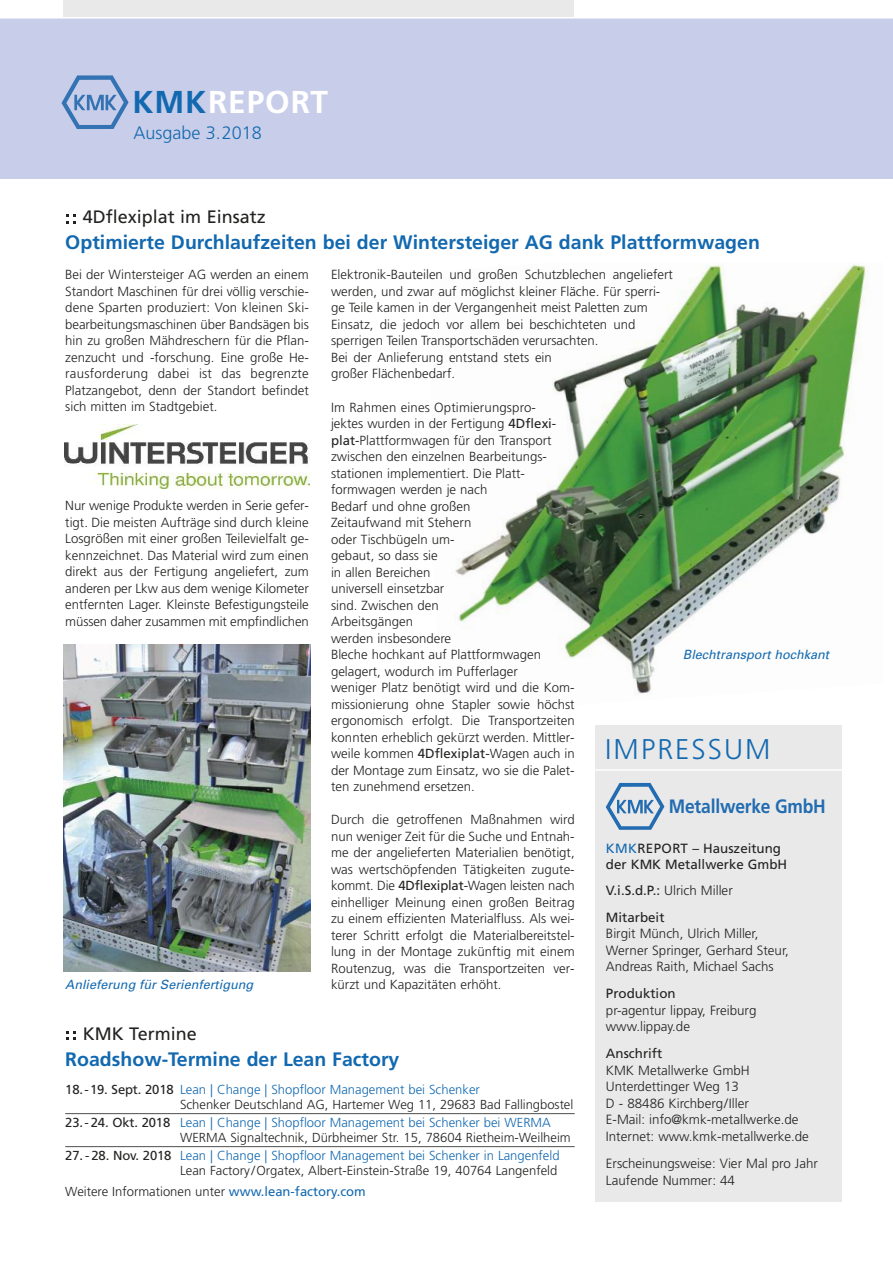
<style>
.page{position:relative;width:893px;height:1263px;background:#fff}
.page>*{position:absolute;margin:0;border:0;box-sizing:border-box;transform-origin:0 0}
.t1{font:700 31.65px "Frutiger";letter-spacing:.03em;color:#fff}
.t2{font:300 28.5px "Frutiger";letter-spacing:.07em;color:#1369b0}
.t3{font:700 19.5px "Frutiger";color:#1369b0}
.t4{font:700 19.35px "Frutiger";letter-spacing:-.01em;color:#226cb1;scale:.9 1}
.t5{font:18px "Frutiger";color:#222221}
.t6{font:300 18px "Frutiger";color:#1369b0}
.t7{font:300 13.35px/16.5px "Frutiger";color:#222221}
.t8{font:13.35px/16.5px "Frutiger";color:#222221}
.t9{font:300 13.2px/16.5px "Frutiger";color:#222221;text-align:justify}
.t10{font:300 13.05px/15.8px "Frutiger";color:#222221}
.t11{font:italic 12.75px "Univers";color:#1369b0}
.s1{color:#1369b0}
.s2{font-weight:400}
.s3{font-weight:300}
.s4{font-weight:400;color:#1369b0}
</style>
<div class="page">
<img style="left:455px;top:265px;width:412px;height:429px">
<div style="left:0;top:19px;width:893px;height:160px;background:#c8cee9"></div>
<div style="left:64px;top:0;width:510px;height:18px;background:#e9e9e9"></div>
<hr style="left:0;top:17px;width:893px;height:2px;background:#fff">
<svg style="left:61px;top:75px;width:68px;height:54px"></svg>
<svg style="left:67px;top:214px;width:9px;height:9px"></svg>
<div style="left:595px;top:725px;width:247px;height:476px;background:#e9e9e9"></div>
<hr style="left:595px;top:769px;width:251px;height:2px;background:#fff">
<svg style="left:606px;top:783px;width:58px;height:47px"></svg>
<svg style="left:67px;top:1031px;width:9px;height:9px"></svg>
<hr style="left:65px;top:1113px;width:510px;height:1px;background:#4f4f4e">
<hr style="left:65px;top:1146px;width:510px;height:1px;background:#4f4f4e">
<img style="left:65px;top:425px;width:244px;height:64px">
<img style="left:64px;top:644px;width:246px;height:327px">
<h1 class="t1" style="left:133px;top:90px;width:197px"><span class="s1">KMK</span>REPORT</h1>
<h3 class="t6" style="left:133px;top:125px;width:130px">Ausgabe 3.2018</h3>
<h3 class="t5" style="left:83px;top:210px;width:185px">4Dflexiplat im Einsatz</h3>
<h3 class="t3" style="left:65px;top:234px;width:696px">Optimierte Durchlaufzeiten bei der Wintersteiger AG dank Plattformwagen</h3>
<p class="t9" style="left:65px;top:267px;width:245px">Bei der Wintersteiger AG werden an einem Standort Maschinen für drei völlig verschie&shy;dene Sparten produziert: Von kleinen Ski&shy;bearbeitungsmaschinen über Bandsägen bis hin zu großen Mähdreschern für die Pflan&shy;zenzucht und -forschung. Eine große He&shy;rausforderung dabei ist das begrenzte Platzangebot, denn der Standort befindet sich mitten im Stadtgebiet.</p>
<p class="t9" style="left:331px;top:267px;width:343px;text-align:left">Elektronik-Bauteilen und großen Schutzblechen angeliefert werden, und zwar auf möglichst kleiner Fläche. Für sperri&shy;ge Teile kamen in der Vergangenheit meist Paletten zum Einsatz, die jedoch vor allem bei beschichteten und sperrigen Teilen Transportschäden verursachten.<br>Bei der Anlieferung entstand stets ein<br>großer Flächenbedarf.</p>
<p class="t9" style="left:331px;top:400px;width:245px;text-align:left">Im Rahmen eines Optimierungspro-<br>jektes wurden in der Fertigung <span class="s2">4Dflexi&shy;plat-</span>Plattformwagen für den Transport zwischen den einzelnen Bearbeitungs&shy;stationen implementiert. Die Platt&shy;formwagen werden je nach<br>Bedarf und ohne großen<br>Zeitaufwand mit Stehern<br>oder Tischbügeln um-<br>gebaut, so dass sie<br>in allen Bereichen<br>universell einsetzbar<br>sind. Zwischen den<br>Arbeitsgängen<br>werden insbesondere<br>Bleche hochkant auf Plattformwagen gelagert, wodurch im Pufferlager<br>weniger Platz benötigt wird und die Kom&shy;missionierung ohne Stapler sowie höchst ergonomisch erfolgt. Die Transportzeiten konnten erheblich gekürzt werden. Mittler&shy;weile kommen <span class="s2">4Dflexiplat-</span>Wagen auch in der Montage zum Einsatz, wo sie die Palet&shy;ten zunehmend ersetzen.</p>
<p class="t9" style="left:331px;top:812px;width:245px">Durch die getroffenen Maßnahmen wird nun weniger Zeit für die Suche und Entnah&shy;me der angelieferten Materialien benötigt, was wertschöpfenden Tätigkeiten zugute&shy;kommt. Die <span class="s2">4Dflexiplat-</span>Wagen leisten nach einhelliger Meinung einen großen Beitrag zu einem effizienten Materialfluss. Als wei&shy;terer Schritt erfolgt die Materialbereitstel&shy;lung in der Montage zukünftig mit einem Routenzug, was die Transportzeiten ver&shy;kürzt und Kapazitäten erhöht.</p>
<p class="t9" style="left:65px;top:498px;width:245px">Nur wenige Produkte werden in Serie gefer&shy;tigt. Die meisten Aufträge sind durch kleine Losgrößen mit einer großen Teilevielfalt ge&shy;kennzeichnet. Das Material wird zum einen direkt aus der Fertigung angeliefert, zum anderen per Lkw aus dem wenige Kilometer entfernten Lager. Kleinste Befestigungsteile müssen daher zusammen mit empfindlichen</p>
<p class="t11" style="left:683px;top:650px;width:148px">Blechtransport hochkant</p>
<h2 class="t2" style="left:605px;top:737px;width:167px">IMPRESSUM</h2>
<h3 class="t4" style="left:669px;top:799px;width:176px">Metallwerke GmbH</h3>
<p class="t8" style="left:606px;top:841px;width:183px"><span class="s1">KMK</span>REPORT – Hauszeitung der KMK Metallwerke GmbH</p>
<p class="t8" style="left:606px;top:878px;width:128px;line-height:27px">V.i.S.d.P.: <span class="s3">Ulrich Miller<br></span>Mitarbeit</p>
<p class="t7" style="left:606px;top:926px;width:185px">Birgit Münch, Ulrich Miller,<br>Werner Springer, Gerhard Steur,<br>Andreas Raith, Michael Sachs</p>
<p class="t8" style="left:606px;top:986px;width:71px">Produktion</p>
<p class="t7" style="left:606px;top:1003px;width:152px">pr-agentur lippay, Freiburg www.lippay.de</p>
<p class="t8" style="left:606px;top:1046px;width:58px">Anschrift</p>
<p class="t7" style="left:606px;top:1063px;width:205px">KMK Metallwerke GmbH<br>Unterdettinger Weg 13<br>D - 88486 Kirchberg/Iller<br>E-Mail: info@kmk-metallwerke.de<br>Internet: www.kmk-metallwerke.de</p>
<p class="t7" style="left:606px;top:1156px;width:213px">Erscheinungsweise: Vier Mal pro Jahr<br>Laufende Nummer: 44</p>
<p class="t11" style="left:65px;top:980px;width:189px">Anlieferung für Serienfertigung</p>
<h3 class="t5" style="left:83px;top:1026px;width:116px">KMK Termine</h3>
<h3 class="t3" style="left:65px;top:1051px;width:336px">Roadshow-Termine der Lean Factory</h3>
<p class="t10" style="left:180px;top:1082px;width:395px;text-indent:-115px"><span class="s2">18.-19. Sept. 2018</span> <span class="s1">Lean | Change | Shopfloor Management bei Schenker<br></span>Schenker Deutschland AG, Hartemer Weg 11, 29683 Bad Fallingbostel</p>
<p class="t10" style="left:180px;top:1115px;width:392px;text-indent:-115px"><span class="s2">23.- 24. Okt. 2018</span> <span class="s1">Lean | Change | Shopfloor Management bei Schenker bei WERMA<br></span>WERMA Signaltechnik, Dürbheimer Str. 15, 78604 Rietheim-Weilheim</p>
<p class="t10" style="left:65px;top:1148px;width:496px;text-align:right"><span class="s2">27. - 28. Nov. 2018</span> <span class="s1">Lean | Change | Shopfloor Management bei Schenker in Langenfeld<br></span>Lean Factory /Orgatex, Albert-Einstein-Straße 19, 40764 Langenfeld</p>
<p class="t10" style="left:65px;top:1184px;width:302px">Weitere Informationen unter <span class="s4">www.lean-factory.com</span></p>
</div>
